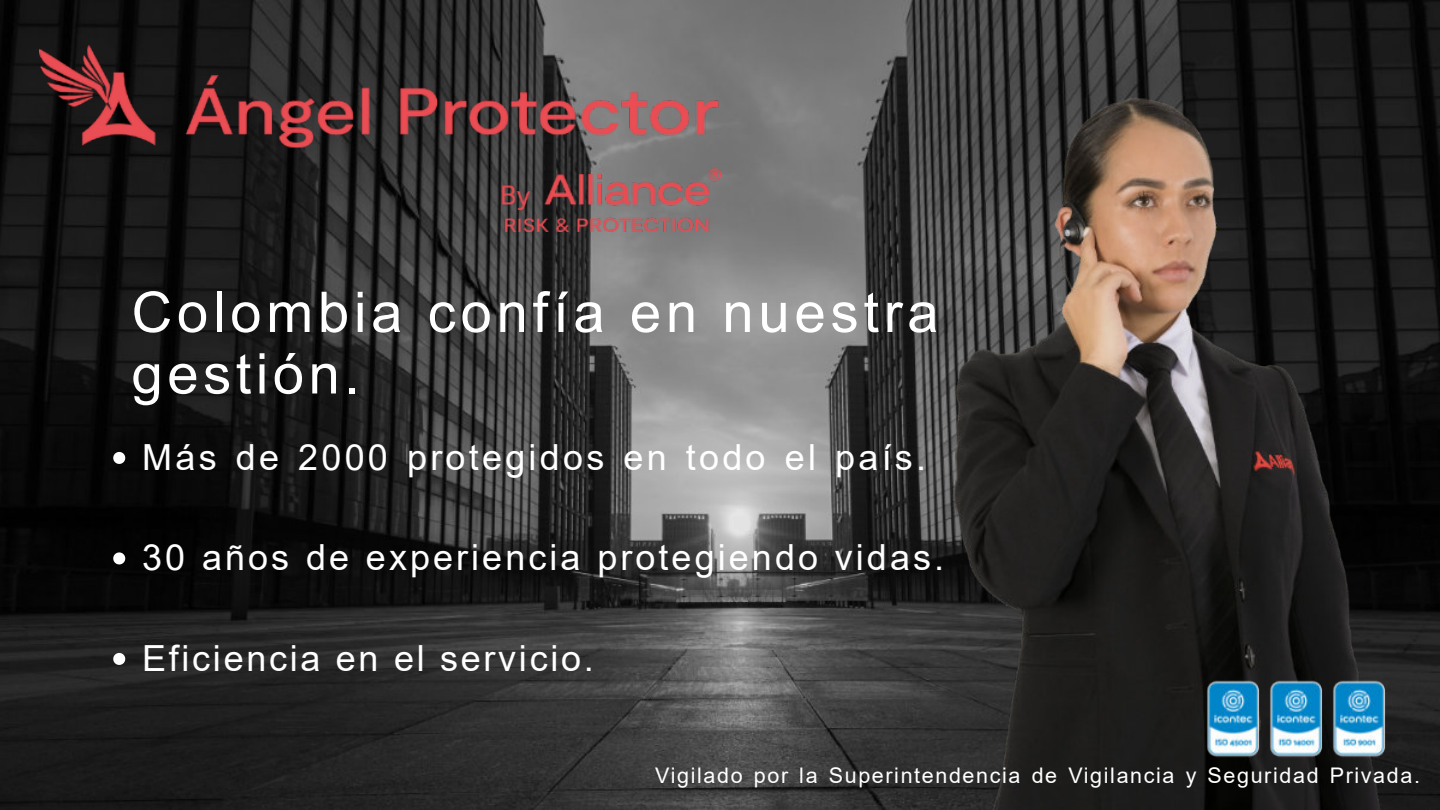
<style>
.page{position:relative;width:1440px;height:810px;background:#fff}
.page>*{position:absolute;margin:0;border:0;box-sizing:border-box;transform-origin:0 0}
.t1{font:56.2px/61.5px "Arial";letter-spacing:.085em;color:#fff}
.t2{font:36px "Arial";letter-spacing:.085em;color:#fff}
.t3{font:21.5px "Arial";letter-spacing:.075em;color:#fff}
</style>
<div class="page">
<img style="left:0;top:0;width:1440px;height:810px">
<img style="left:40px;top:46px;width:680px;height:186px">
<img style="left:954px;top:95px;width:426px;height:715px">
<svg style="left:113px;top:452px;width:12px;height:12px"></svg>
<svg style="left:113px;top:552px;width:12px;height:12px"></svg>
<svg style="left:113px;top:653px;width:12px;height:12px"></svg>
<img style="left:1201px;top:677px;width:189px;height:85px">
<h1 class="t1" style="left:132px;top:287px;width:809px">Colombia confía en nuestra gestión.</h1>
<p class="t2" style="left:142px;top:444px;width:785px">Más de 2000 protegidos en todo el país.</p>
<p class="t2" style="left:142px;top:544px;width:804px">30 años de experiencia protegiendo vidas.</p>
<p class="t2" style="left:142px;top:645px;width:453px">Eficiencia en el servicio.</p>
<p class="t3" style="left:655px;top:767px;width:766px">Vigilado por la Superintendencia de Vigilancia y Seguridad Privada.</p>
</div>
